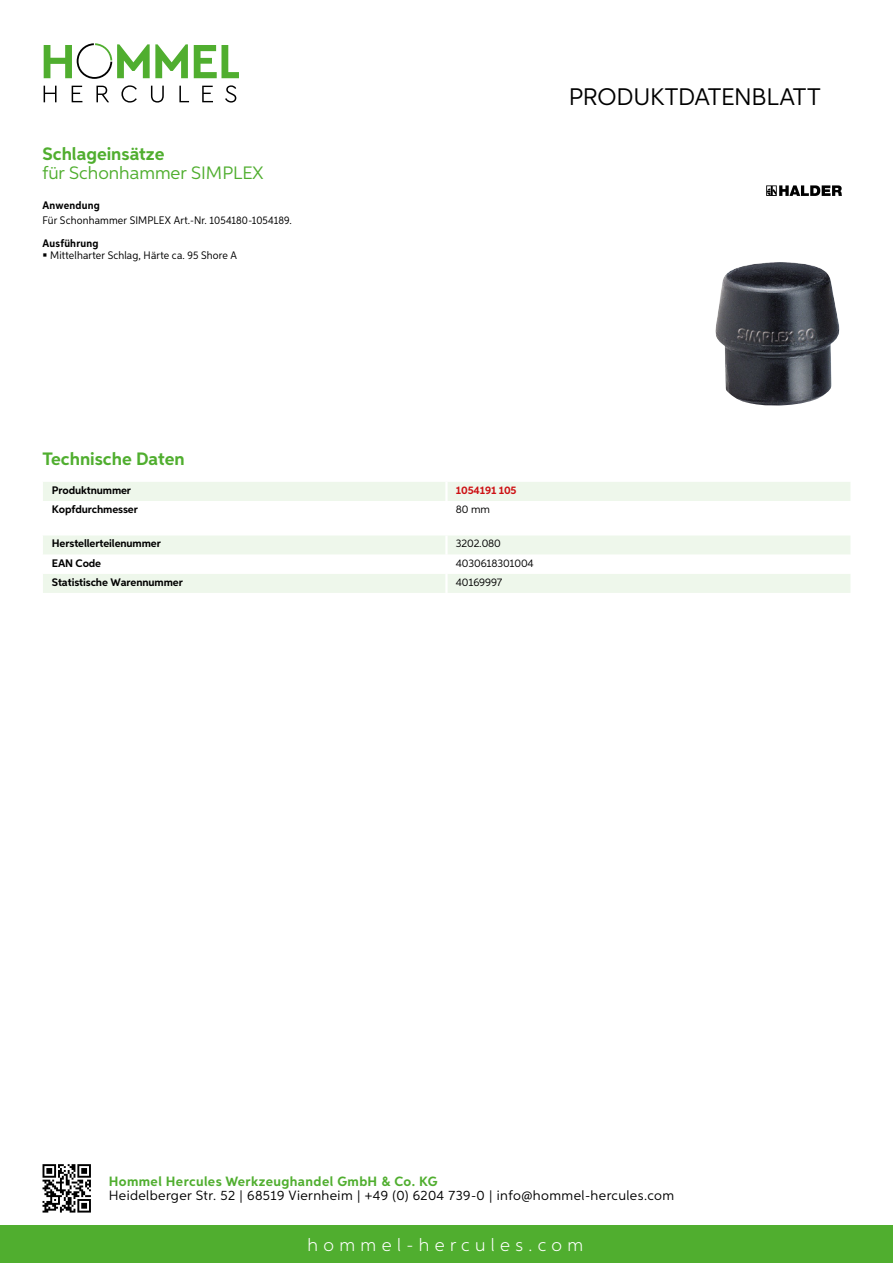
<style>
.page{position:relative;width:893px;height:1263px;background:#fff}
.page>*{position:absolute;margin:0;border:0;box-sizing:border-box;transform-origin:0 0}
.t1{font:24px "Aspira";letter-spacing:-.01em;color:#000}
.t2{font:700 18px "Aspira";color:#50ae2f}
.t3{font:18px "Aspira";color:#50ae2f}
.t4{font:300 18px "Aspira";letter-spacing:.3em;color:#fff}
.t5{font:13.5px "Aspira";letter-spacing:.03em;color:#000}
.t6{font:700 13.5px "Aspira";letter-spacing:.03em;color:#50ae2f}
.t7{font:10.95px "Aspira Nar";letter-spacing:.015em;color:#000}
.t8{font:700 10.95px "Aspira";letter-spacing:-.01em;color:#000}
.t9{font:10.95px "Aspira";letter-spacing:-.01em;color:#000}
.t10{font:700 10.95px "Aspira Nar";letter-spacing:.02em;color:#000}
.t11{font:700 10.95px "Aspira";letter-spacing:-.01em;color:#cd1013}
</style>
<div class="page">
<div style="left:0;top:1226px;width:893px;height:37px;background:#50ae2f"></div>
<svg style="left:43px;top:1164px;width:48px;height:48px"></svg>
<svg style="left:194px;top:45px;width:45px;height:33px"></svg>
<svg style="left:44px;top:43px;width:144px;height:36px"></svg>
<svg style="left:44px;top:86px;width:13px;height:16px"></svg>
<svg style="left:72px;top:86px;width:10px;height:16px"></svg>
<svg style="left:96px;top:86px;width:13px;height:16px"></svg>
<svg style="left:121px;top:85px;width:16px;height:18px"></svg>
<svg style="left:151px;top:86px;width:13px;height:17px"></svg>
<svg style="left:179px;top:86px;width:10px;height:16px"></svg>
<svg style="left:202px;top:86px;width:11px;height:16px"></svg>
<svg style="left:225px;top:85px;width:11px;height:18px"></svg>
<div style="left:43px;top:482px;width:807px;height:19px;background:#eef7eb"></div>
<svg style="left:43px;top:536px;width:807px;height:57px"></svg>
<hr style="left:445px;top:574px;width:3px;height:19px;background:#fff">
<img style="left:715px;top:262px;width:124px;height:144px">
<svg style="left:766px;top:185px;width:76px;height:11px"></svg>
<h2 class="t2" style="left:43px;top:142px;width:123px">Schlageinsätze</h2>
<h2 class="t3" style="left:43px;top:162px;width:222px">für Schonhammer SIMPLEX</h2>
<p class="t10" style="left:43px;top:199px;width:59px">Anwendung</p>
<p class="t7" style="left:43px;top:214px;width:251px">Für Schonhammer SIMPLEX Art.-Nr. 1054180-1054189.</p>
<p class="t10" style="left:43px;top:236px;width:58px">Ausführung</p>
<p class="t7" style="left:50px;top:249px;width:188px">Mittelharter Schlag, Härte ca. 95 Shore A</p>
<h1 class="t1" style="left:569px;top:82px;width:253px">Produktdatenblatt</h1>
<h2 class="t2" style="left:43px;top:448px;width:144px">Technische Daten</h2>
<p class="t8" style="left:52px;top:483px;width:81px">Produktnummer</p>
<p class="t11" style="left:456px;top:483px;width:62px">1054191 105</p>
<p class="t8" style="left:52px;top:502px;width:88px">Kopfdurchmesser</p>
<p class="t9" style="left:456px;top:502px;width:36px">80 mm</p>
<p class="t8" style="left:52px;top:537px;width:111px">Herstellerteilenummer</p>
<p class="t9" style="left:456px;top:537px;width:47px">3202.080</p>
<p class="t8" style="left:52px;top:556px;width:51px">EAN Code</p>
<p class="t9" style="left:456px;top:556px;width:79px">4030618301004</p>
<p class="t8" style="left:52px;top:575px;width:132px">Statistische Warennummer</p>
<p class="t9" style="left:456px;top:575px;width:48px">40169997</p>
<p class="t6" style="left:109px;top:1172px;width:330px">Hommel Hercules Werkzeughandel GmbH &amp; Co. KG</p>
<p class="t5" style="left:109px;top:1187px;width:567px">Heidelberger Str. 52 | 68519 Viernheim | +49 (0) 6204 739-0 | info@hommel-hercules.com</p>
<h2 class="t4" style="left:307px;top:1234px;width:277px">hommel-hercules.com</h2>
</div>
